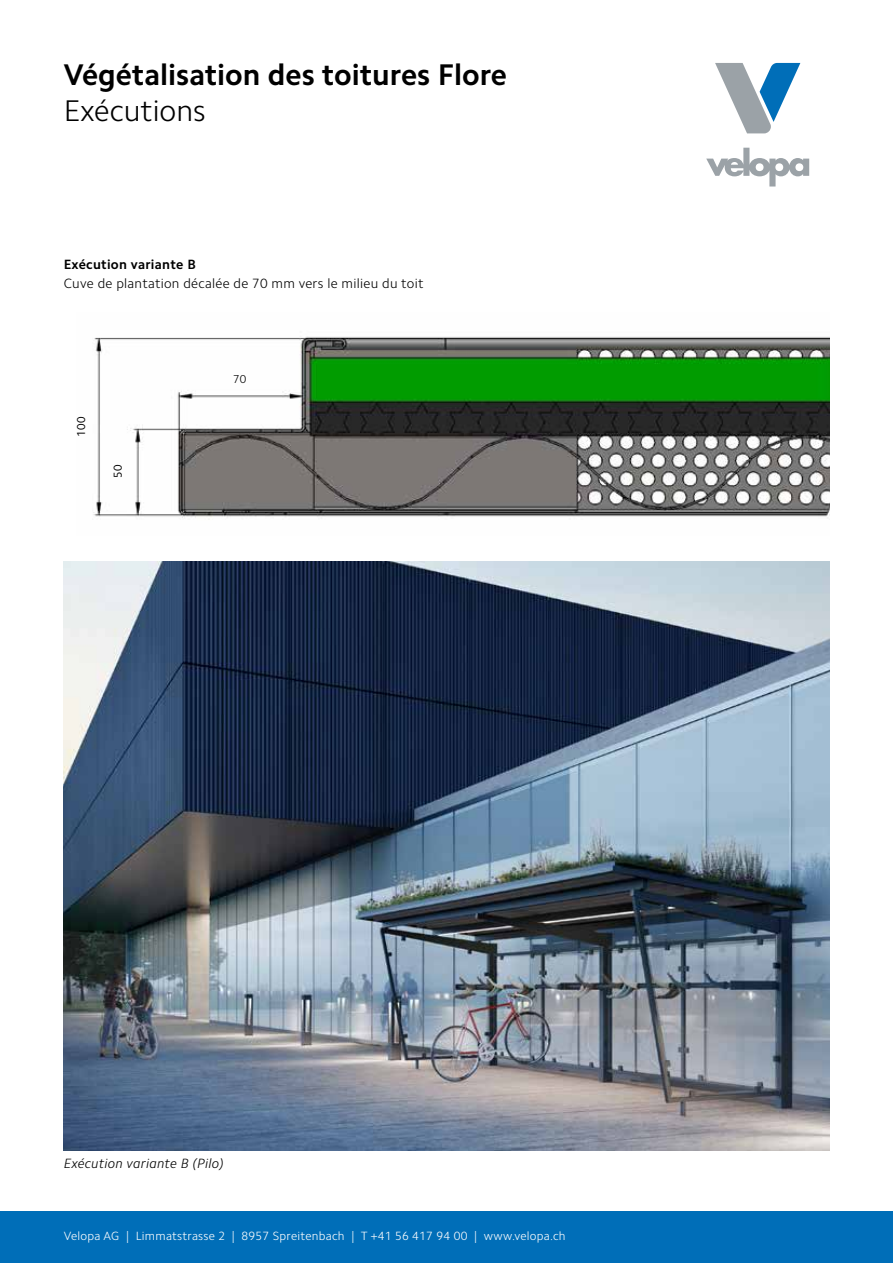
<style>
.page{position:relative;width:893px;height:1263px;background:#fff}
.page>*{position:absolute;margin:0;border:0;box-sizing:border-box;transform-origin:0 0}
.t1{font:700 30px "Camphor Std";color:#000}
.t2{font:300 30px "Camphor Std";color:#000}
.t3{font:300 13.5px "Camphor Std";letter-spacing:.02em;color:#000}
.t4{font:italic 300 13.5px "Camphor Std";letter-spacing:.02em;color:#000}
.t5{font:700 13.5px "Camphor Std";letter-spacing:.02em;color:#000}
.t6{font:300 12px "Camphor Std";letter-spacing:.02em;color:#fff}
.t7{font:11.55px "Camphor Std";color:#000}
.t8{font:300 11.55px "Camphor Std";color:#000}
</style>
<div class="page">
<img style="left:93px;top:336px;width:736px;height:184px">
<div style="left:0;top:1212px;width:893px;height:51px;background:#006eb8"></div>
<svg style="left:715px;top:63px;width:85px;height:70px"></svg>
<svg style="left:706px;top:148px;width:103px;height:38px"></svg>
<img style="left:64px;top:561px;width:765px;height:589px">
<h1 class="t1" style="left:64px;top:57px;width:445px">Végétalisation des toitures Flore</h1>
<h1 class="t2" style="left:64px;top:93px;width:143px">Exécutions</h1>
<p class="t5" style="left:64px;top:256px;width:134px">Exécution variante B</p>
<p class="t3" style="left:64px;top:275px;width:361px">Cuve de plantation décalée de 70 mm vers le milieu du toit</p>
<p class="t7" style="left:74px;top:437px;width:21px;rotate:-90deg">100</p>
<p class="t7" style="left:111px;top:478px;width:15px;rotate:-90deg">50</p>
<p class="t8" style="left:233px;top:373px;width:15px">70</p>
<p class="t4" style="left:64px;top:1155px;width:161px">Exécution variante B (Pilo)</p>
<p class="t6" style="left:64px;top:1229px;width:503px">Velopa AG | Limmatstrasse 2 | 8957 Spreitenbach | T +41 56 417 94 00 | www.velopa.ch</p>
</div>
